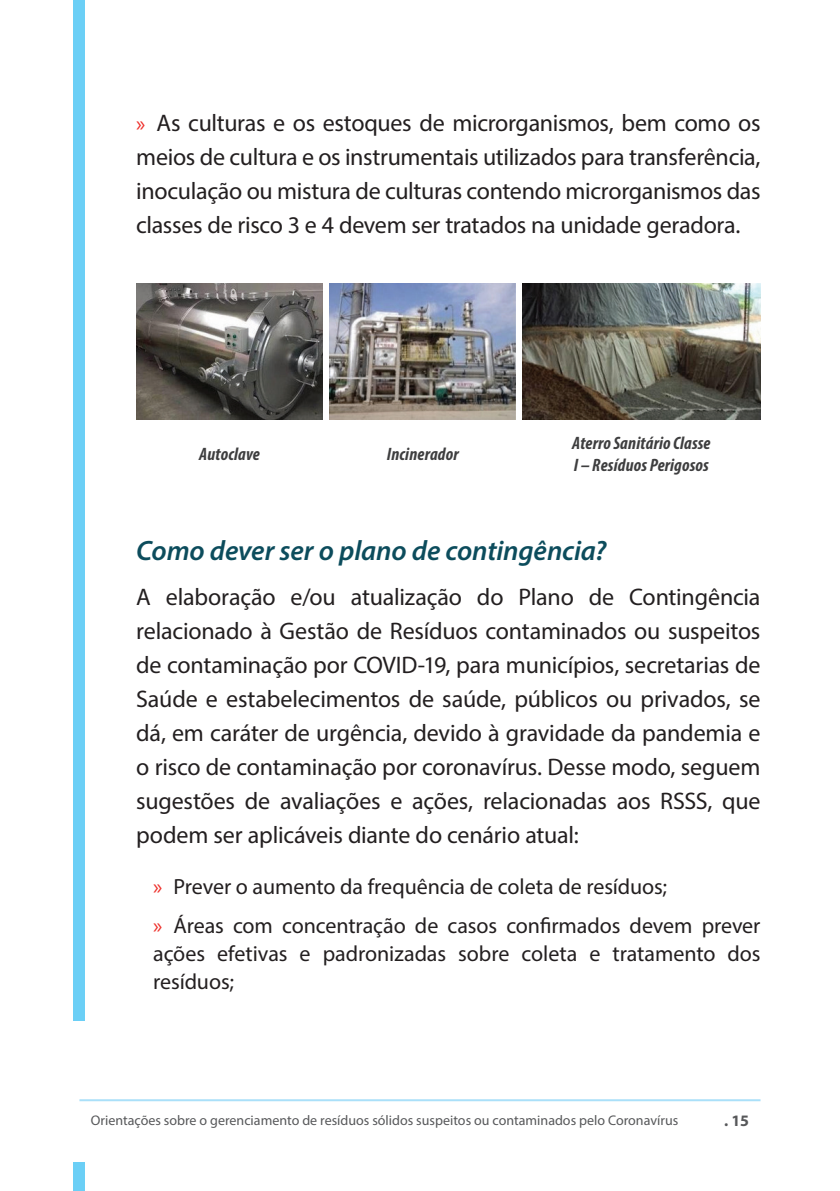
<style>
.page{position:relative;width:840px;height:1191px;background:#fff}
.page>*{position:absolute;margin:0;border:0;box-sizing:border-box;transform-origin:0 0}
.t1{font:italic 600 28px "Myriad Pro";letter-spacing:-.005em;color:#0c4c5c}
.t2{font:24px/34px "Myriad Pro";letter-spacing:-.01em;color:#231f20;text-align:justify}
.t3{font:22px/39.4px "Myriad Pro";letter-spacing:-.005em;color:#231f20}
.t4{font:italic 700 condensed 18px/22px "Myriad Pro";letter-spacing:.01em;color:#3e3e3f}
.t5{font:700 16px "Myriad Pro";color:#57585a}
.t6{font:14px "Myriad Pro";color:#57585a}
.s1{font-size:22px;color:#ee2d28}
.s2{color:#ee2d28}
</style>
<div class="page">
<hr style="left:79px;top:1099px;width:681px;height:2px;background:#aae0f9">
<div style="left:74px;top:1162px;width:11px;height:29px;background:#6bcff6"></div>
<div style="left:74px;top:0;width:11px;height:1020px;background:#6bcff6"></div>
<img style="left:136px;top:283px;width:187px;height:137px">
<img style="left:329px;top:283px;width:186px;height:137px">
<img style="left:522px;top:283px;width:238px;height:137px">
<p class="t2" style="left:136px;top:106px;width:625px"><span class="s1">»</span> As culturas e os estoques de microrganismos, bem como os meios de cultura e os instrumentais utilizados para transferência, inoculação ou mistura de culturas contendo microrganismos das classes de risco 3 e 4 devem ser tratados na unidade geradora.</p>
<p class="t4" style="left:199px;top:443px;width:62px">Autoclave</p>
<p class="t4" style="left:386px;top:443px;width:73px">Incinerador</p>
<p class="t4" style="left:572px;top:432px;width:140px">Aterro Sanitário Classe<br>I – Resíduos Perigosos</p>
<p class="t1" style="left:136px;top:532px;width:471px">Como dever ser o plano de contingência?</p>
<p class="t2" style="left:136px;top:579px;width:625px">A elaboração e/ou atualização do Plano de Contingência relacionado à Gestão de Resíduos contaminados ou suspeitos de contaminação por COVID-19, para municípios, secretarias de Saúde e estabelecimentos de saúde, públicos ou privados, se dá, em caráter de urgência, devido à gravidade da pandemia e o risco de contaminação por coronavírus. Desse modo, seguem sugestões de avaliações e ações, relacionadas aos RSSS, que podem ser aplicáveis diante do cenário atual:</p>
<p class="t3" style="left:153px;top:866px;width:608px"><span class="s2">»</span> Prever o aumento da frequência de coleta de resíduos;<br><span class="s2">»</span> Áreas com concentração de casos confirmados devem prever</p>
<p class="t3" style="left:153px;top:939px;width:608px;line-height:28px">ações efetivas e padronizadas sobre coleta e tratamento dos resíduos;</p>
<p class="t6" style="left:91px;top:1112px;width:588px">Orientações sobre o gerenciamento de resíduos sólidos suspeitos ou contaminados pelo Coronavírus</p>
<p class="t5" style="left:723px;top:1110px;width:27px">. 15</p>
</div>
